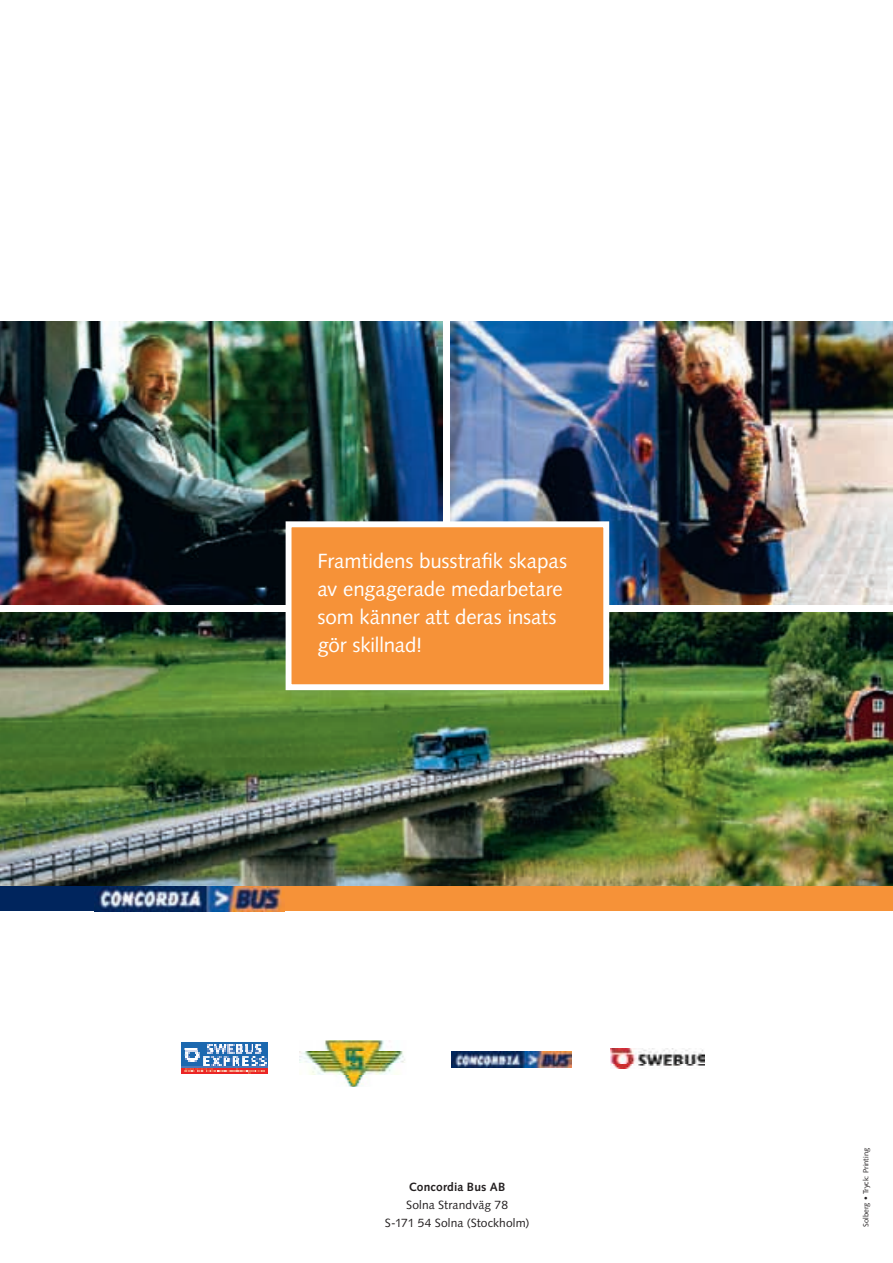
<style>
.page{position:relative;width:893px;height:1263px;background:#fff}
.page>*{position:absolute;margin:0;border:0;box-sizing:border-box;transform-origin:0 0}
.t1{font:20.55px/28px "Syntax LT Std";letter-spacing:-.005em;color:#fff}
.t2{font:12px/18px "Syntax LT Std";letter-spacing:.01em;color:#231f20;text-align:center}
.t3{font:700 12px "Syntax LT Std";letter-spacing:.015em;color:#231f20}
.t4{font:7.5px "Syntax LT Std";color:#231f20}
</style>
<div class="page">
<img style="left:0;top:321px;width:442px;height:284px">
<img style="left:450px;top:321px;width:442px;height:284px">
<img style="left:0;top:613px;width:892px;height:274px">
<div style="left:288px;top:524px;width:318px;height:163px;background:#f69238"></div>
<div style="left:285px;top:521px;width:324px;height:169px;border:6px solid #fff"></div>
<div style="left:282px;top:887px;width:610px;height:24px;background:#f69238"></div>
<div style="left:0;top:887px;width:107px;height:24px;background:#00255d"></div>
<img style="left:97px;top:887px;width:185px;height:24px">
<img style="left:451px;top:1052px;width:121px;height:15px">
<img style="left:610px;top:1048px;width:94px;height:21px">
<img style="left:182px;top:1042px;width:85px;height:32px">
<img style="left:299px;top:1040px;width:106px;height:47px">
<p class="t1" style="left:317px;top:549px;width:251px">Framtidens busstrafik skapas av engagerade medarbetare som känner att deras insats gör skillnad!</p>
<p class="t3" style="left:409px;top:1182px;width:98px">Concordia Bus AB</p>
<p class="t2" style="left:384px;top:1197px;width:146px">Solna Strandväg 78<br>S-171 54 Solna (Stockholm)</p>
<p class="t4" style="left:863px;top:1227px;width:80px;rotate:-90deg">Solberg • Tryck: Printing</p>
</div>
